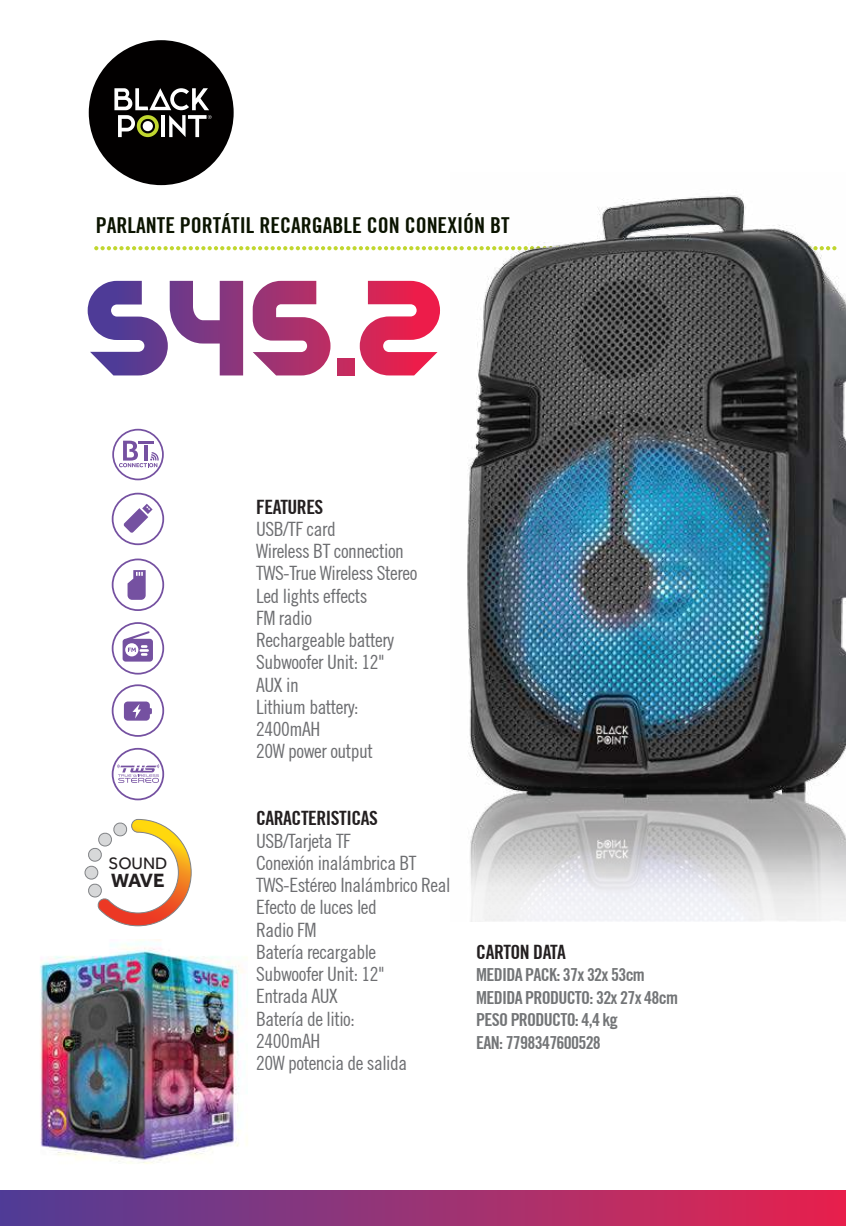
<style>
.page{position:relative;width:846px;height:1226px;background:#fff}
.page>*{position:absolute;margin:0;border:0;box-sizing:border-box;transform-origin:0 0}
.t1{font:700 condensed 22.05px "Trade Gothic No.20";color:#0b1400}
.t2{font:700 19.95px "Effra";color:#231f20}
.t3{font:condensed 19.8px/22.2px "Trade Gothic No.18";letter-spacing:-.025em;color:#6d6e71}
.t4{font:700 condensed 19.8px "Trade Gothic No.20";letter-spacing:-.025em;color:#231f20}
.t5{font:700 condensed 18px/22.5px "Trade Gothic No.20";letter-spacing:-.04em;color:#737577}
.t6{font:17.1px "Effra";color:#231f20}
</style>
<div class="page">
<img style="left:40px;top:939px;width:208px;height:225px">
<svg style="left:94px;top:246px;width:357px;height:4px"></svg>
<div style="left:89px;top:40px;width:145px;height:145px;background:#020000;border-radius:50%"></div>
<svg style="left:114px;top:88px;width:98px;height:49px"></svg>
<svg style="left:112px;top:493px;width:52px;height:52px"></svg>
<svg style="left:112px;top:558px;width:52px;height:53px"></svg>
<svg style="left:112px;top:622px;width:52px;height:52px"></svg>
<svg style="left:112px;top:684px;width:52px;height:53px"></svg>
<svg style="left:112px;top:429px;width:52px;height:51px"></svg>
<svg style="left:112px;top:748px;width:52px;height:52px"></svg>
<div style="left:0;top:1190px;width:846px;height:36px;background:linear-gradient(to right,#4f3f98,#e6244e)"></div>
<svg style="left:84px;top:819px;width:108px;height:107px"></svg>
<svg style="left:88px;top:281px;width:155px;height:94px"></svg>
<svg style="left:253px;top:281px;width:78px;height:94px"></svg>
<div style="left:337px;top:358px;width:18px;height:17px;background:#c52b5f"></div>
<svg style="left:360px;top:281px;width:80px;height:94px"></svg>
<img style="left:451px;top:195px;width:395px;height:726px">
<p class="t1" style="left:96px;top:212px;width:415px">PARLANTE PORTÁTIL RECARGABLE CON CONEXIÓN BT</p>
<p class="t6" style="left:108px;top:853px;width:61px">SOUND</p>
<p class="t2" style="left:111px;top:868px;width:55px">WAVE</p>
<p class="t4" style="left:256px;top:494px;width:69px">FEATURES</p>
<p class="t3" style="left:256px;top:517px;width:163px">USB/TF card<br>Wireless BT connection<br>TWS-True Wireless Stereo<br>Led lights effects<br>FM radio<br>Rechargeable battery<br>Subwoofer Unit: 12"<br>AUX in<br>Lithium battery:<br>2400mAH<br>20W power output</p>
<p class="t4" style="left:256px;top:806px;width:123px">CARACTERISTICAS</p>
<p class="t3" style="left:256px;top:829px;width:196px">USB/Tarjeta TF<br>Conexión inalámbrica BT<br>TWS-Estéreo Inalámbrico Real<br>Efecto de luces led<br>Radio FM<br>Batería recargable<br>Subwoofer Unit: 12"<br>Entrada AUX<br>Batería de litio:<br>2400mAH<br>20W potencia de salida</p>
<p class="t4" style="left:476px;top:939px;width:91px">CARTON DATA</p>
<p class="t5" style="left:476px;top:963px;width:203px">MEDIDA PACK: 37x 32x 53cm<br>MEDIDA PRODUCTO: 32x 27x 48cm<br>PESO PRODUCTO: 4,4 kg<br>EAN: 7798347600528</p>
</div>
